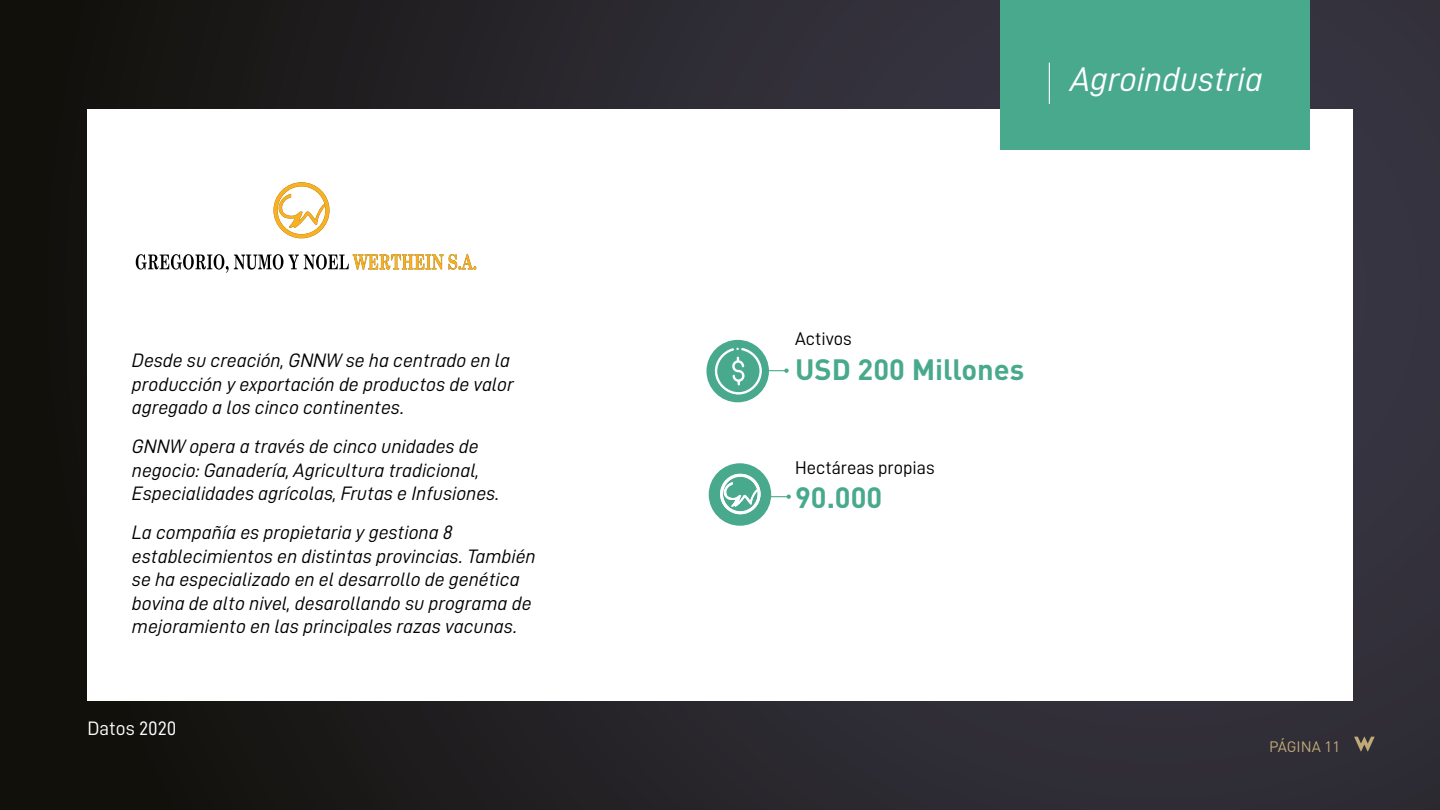
<style>
.page{position:relative;width:1440px;height:810px;background:#fff}
.page>*{position:absolute;margin:0;border:0;box-sizing:border-box;transform-origin:0 0}
.t1{font:34.42px "D DIN Italic";color:#fff}
.t2{font:700 29.03px "DIN";color:#48a98c}
.t3{font:19.5px/23.4px "D DIN Italic";color:#000}
.t4{font:19.5px "D DIN";color:#fff}
.t5{font:18.52px "D DIN";color:#000}
.t6{font:15px "DIN";color:#c0ab78}
</style>
<div class="page">
<div style="left:0;top:0;width:1440px;height:810px;background:linear-gradient(to right,#151310,#393744)"></div>
<svg style="left:1354px;top:737px;width:21px;height:14px"></svg>
<div style="left:87px;top:109px;width:1266px;height:592px;background:#fff"></div>
<div style="left:1000px;top:0;width:310px;height:150px;background:#48a98c"></div>
<hr style="left:1049px;top:63px;width:1px;height:41px;background:#fff">
<svg style="left:273px;top:182px;width:57px;height:56px"></svg>
<svg style="left:136px;top:254px;width:340px;height:19px"></svg>
<svg style="left:771px;top:495px;width:20px;height:4px"></svg>
<div style="left:706px;top:340px;width:63px;height:62px;background:#48a98c;border-radius:50%"></div>
<svg style="left:715px;top:348px;width:74px;height:47px"></svg>
<div style="left:709px;top:463px;width:62px;height:63px;background:#48a98c;border-radius:50%"></div>
<svg style="left:720px;top:474px;width:41px;height:40px"></svg>
<p class="t3" style="left:132px;top:348px;width:383px">Desde su creación, GNNW se ha centrado en la producción y exportación de productos de valor agregado a los cinco continentes.</p>
<p class="t3" style="left:132px;top:435px;width:370px">GNNW opera a través de cinco unidades de negocio: Ganadería, Agricultura tradicional,<br>Especialidades agrícolas, Frutas e Infusiones.</p>
<p class="t3" style="left:132px;top:521px;width:405px">La compañía es propietaria y gestiona 8 establecimientos en distintas provincias. También se ha especializado en el desarrollo de genética bovina de alto nivel, desarollando su programa de mejoramiento en las principales razas vacunas.</p>
<p class="t4" style="left:88px;top:717px;width:90px">Datos 2020</p>
<h1 class="t1" style="left:1071px;top:61px;width:194px">Agroindustria</h1>
<p class="t5" style="left:795px;top:329px;width:58px">Activos</p>
<h2 class="t2" style="left:795px;top:350px;width:231px">USD 200 Millones</h2>
<p class="t5" style="left:795px;top:458px;width:141px">Hectáreas propias</p>
<h2 class="t2" style="left:795px;top:479px;width:89px">90.000</h2>
<p class="t6" style="left:1269px;top:737px;width:73px">PÁGINA 11</p>
</div>
